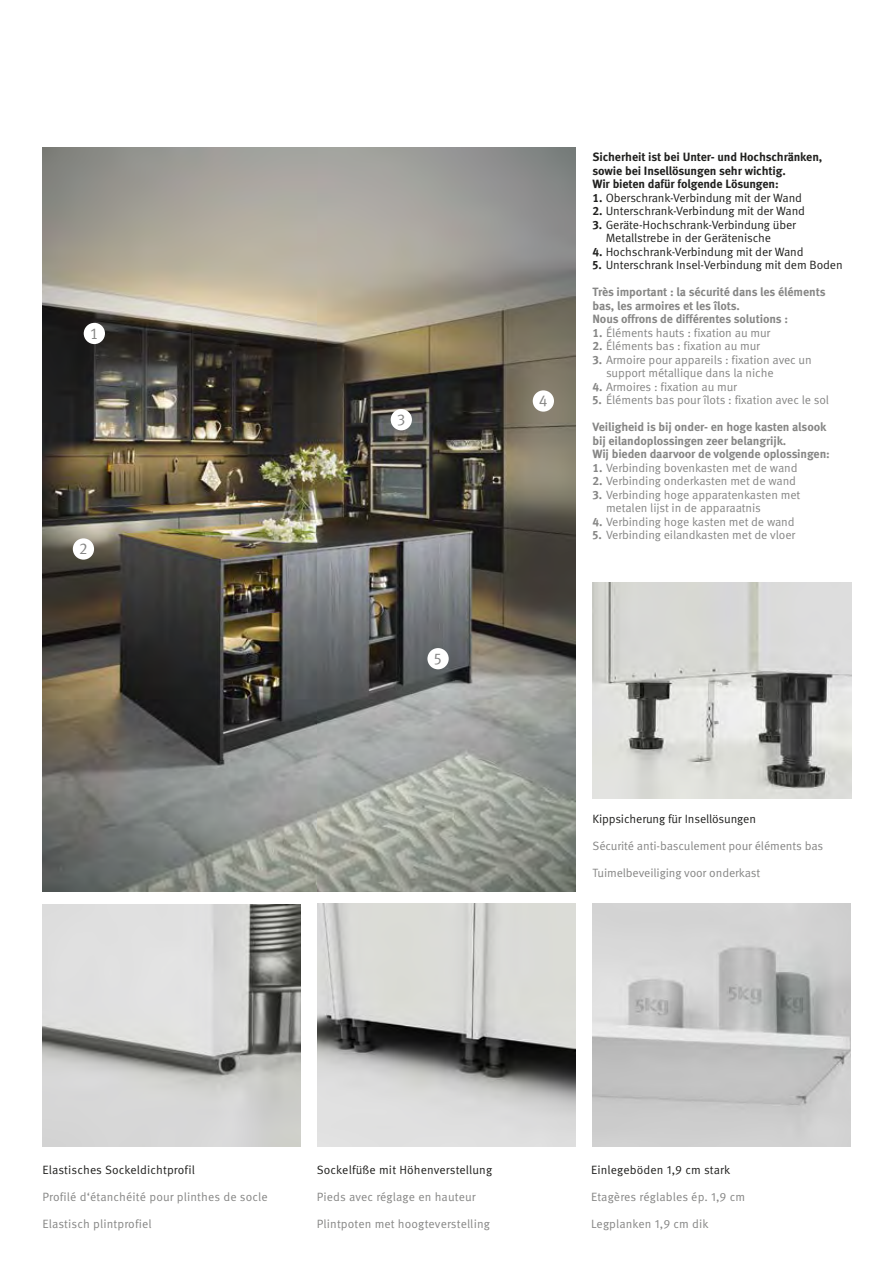
<style>
.page{position:relative;width:893px;height:1263px;background:#fff}
.page>*{position:absolute;margin:0;border:0;box-sizing:border-box;transform-origin:0 0}
.t1{font:15.75px "Meta Pro Norm";color:#868685}
.t2{font:12px/13.5px "Meta Pro Norm";letter-spacing:-.01em;color:#868685}
.t3{font:12px/13.5px "Meta Pro Norm";letter-spacing:-.01em;color:#20201e}
.t4{font:700 12px/13.5px "Meta Pro";letter-spacing:-.01em;color:#868685}
.t5{font:12px "Meta Pro Norm";letter-spacing:.01em;color:#868685}
.t6{font:700 12px/13.5px "Meta Pro";letter-spacing:-.01em;color:#20201e}
.t7{font:12px "Meta Pro Norm";letter-spacing:.01em;color:#20201e}
.s1{font-family:"Meta Pro";font-weight:700}
</style>
<div class="page">
<img style="left:43px;top:148px;width:532px;height:743px">
<img style="left:592px;top:904px;width:258px;height:243px">
<img style="left:43px;top:904px;width:257px;height:243px">
<img style="left:317px;top:904px;width:258px;height:243px">
<div style="left:84px;top:323px;width:21px;height:21px;background:#fff;border-radius:50%"></div>
<div style="left:533px;top:390px;width:21px;height:22px;background:#fff;border-radius:50%"></div>
<div style="left:391px;top:409px;width:21px;height:21px;background:#fff;border-radius:50%"></div>
<div style="left:427px;top:648px;width:22px;height:21px;background:#fff;border-radius:50%"></div>
<div style="left:73px;top:538px;width:21px;height:22px;background:#fff;border-radius:50%"></div>
<img style="left:592px;top:583px;width:259px;height:215px">
<h1 class="t1" style="left:90px;top:321px;width:10px">1</h1>
<h1 class="t1" style="left:79px;top:537px;width:10px">2</h1>
<h1 class="t1" style="left:397px;top:407px;width:10px">3</h1>
<h1 class="t1" style="left:434px;top:646px;width:9px">5</h1>
<h1 class="t1" style="left:539px;top:389px;width:10px">4</h1>
<p class="t6" style="left:592px;top:150px;width:231px">Sicherheit ist bei Unter- und Hochschränken, sowie bei Insellösungen sehr wichtig.<br>Wir bieten dafür folgende Lösungen:</p>
<p class="t3" style="left:592px;top:190px;width:211px"><span class="s1">1.</span> Oberschrank-Verbindung mit der Wand</p>
<p class="t3" style="left:592px;top:204px;width:214px"><span class="s1">2.</span> Unterschrank-Verbindung mit der Wand</p>
<p class="t3" style="left:606px;top:217px;width:192px;text-indent:-13px"><span class="s1">3.</span> Geräte-Hochschrank-Verbindung über<br>Metallstrebe in der Gerätenische</p>
<p class="t3" style="left:592px;top:244px;width:213px"><span class="s1">4.</span> Hochschrank-Verbindung mit der Wand</p>
<p class="t3" style="left:592px;top:258px;width:252px"><span class="s1">5.</span> Unterschrank Insel-Verbindung mit dem Boden</p>
<p class="t4" style="left:592px;top:285px;width:235px">Très important : la sécurité dans les éléments bas, les armoires et les îlots.<br>Nous offrons de différentes solutions :</p>
<p class="t2" style="left:592px;top:325px;width:179px"><span class="s1">1.</span> Éléments hauts : fixation au mur</p>
<p class="t2" style="left:592px;top:339px;width:169px"><span class="s1">2.</span> Éléments bas : fixation au mur</p>
<p class="t2" style="left:606px;top:352px;width:207px;text-indent:-13px"><span class="s1">3.</span> Armoire pour appareils : fixation avec un support métallique dans la niche</p>
<p class="t2" style="left:592px;top:379px;width:146px"><span class="s1">4.</span> Armoires : fixation au mur</p>
<p class="t2" style="left:592px;top:393px;width:238px"><span class="s1">5.</span> Éléments bas pour îlots : fixation avec le sol</p>
<p class="t4" style="left:592px;top:420px;width:239px">Veiligheid is bij onder- en hoge kasten alsook bij eilandoplossingen zeer belangrijk.<br>Wij bieden daarvoor de volgende oplossingen:</p>
<p class="t2" style="left:592px;top:460px;width:207px"><span class="s1">1.</span> Verbinding bovenkasten met de wand</p>
<p class="t2" style="left:592px;top:474px;width:205px"><span class="s1">2.</span> Verbinding onderkasten met de wand</p>
<p class="t2" style="left:606px;top:487px;width:196px;text-indent:-13px"><span class="s1">3.</span> Verbinding hoge apparatenkasten met metalen lijst in de apparaatnis</p>
<p class="t2" style="left:592px;top:514px;width:204px"><span class="s1">4.</span> Verbinding hoge kasten met de wand</p>
<p class="t2" style="left:592px;top:528px;width:204px"><span class="s1">5.</span> Verbinding eilandkasten met de vloer</p>
<p class="t3" style="left:592px;top:811px;width:165px">Kippsicherung für Insellösungen</p>
<p class="t2" style="left:592px;top:838px;width:232px">Sécurité anti-basculement pour éléments bas</p>
<p class="t2" style="left:592px;top:865px;width:169px">Tuimelbeveiliging voor onderkast</p>
<p class="t7" style="left:43px;top:1161px;width:154px">Elastisches Sockeldichtprofil</p>
<p class="t5" style="left:43px;top:1188px;width:227px">Profilé d‘étanchéité pour plinthes de socle</p>
<p class="t5" style="left:43px;top:1215px;width:111px">Elastisch plintprofiel</p>
<p class="t7" style="left:317px;top:1161px;width:177px">Sockelfüße mit Höhenverstellung</p>
<p class="t5" style="left:317px;top:1188px;width:160px">Pieds avec réglage en hauteur</p>
<p class="t5" style="left:317px;top:1215px;width:175px">Plintpoten met hoogteverstelling</p>
<p class="t7" style="left:591px;top:1161px;width:141px">Einlegeböden 1,9 cm stark</p>
<p class="t2" style="left:591px;top:1189px;width:156px">Etagères réglables ép. 1,9 cm</p>
<p class="t2" style="left:591px;top:1216px;width:119px">Legplanken 1,9 cm dik</p>
</div>
